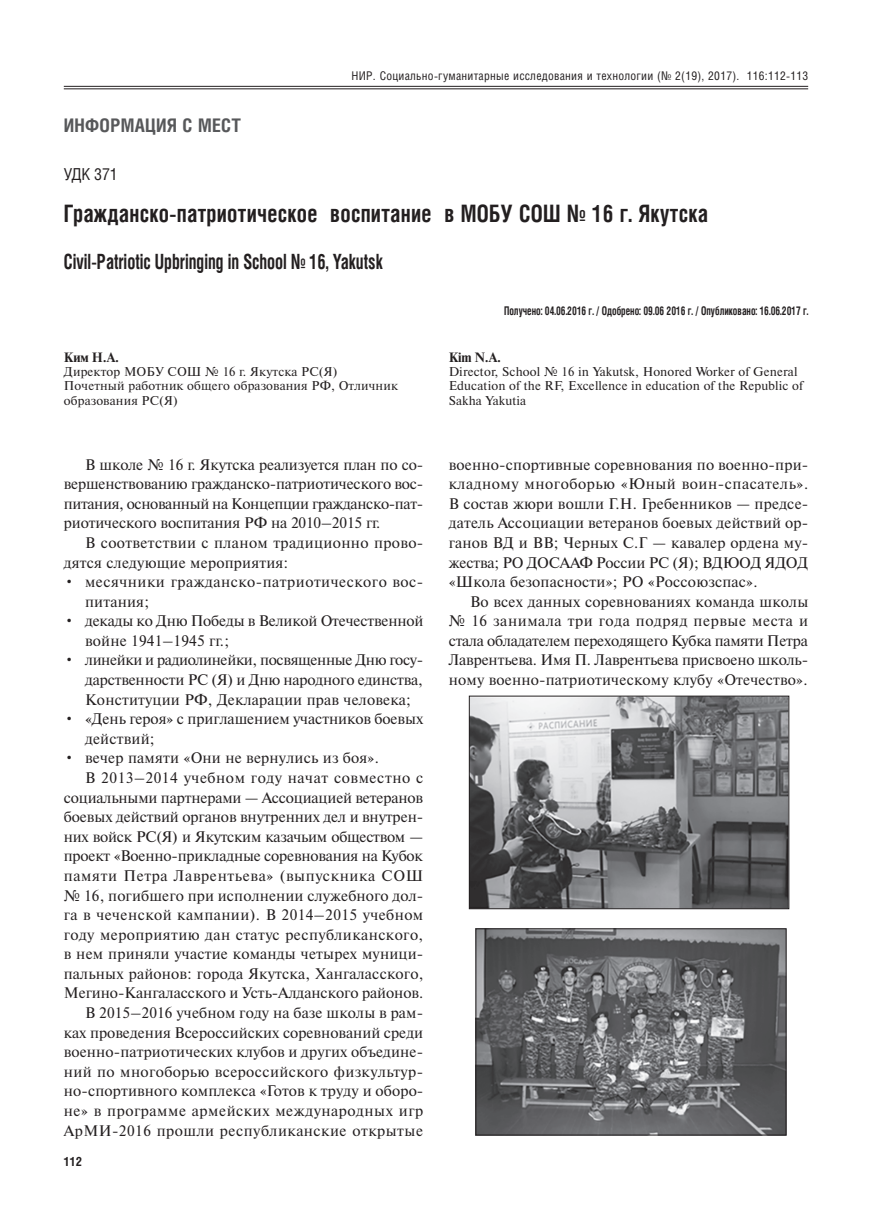
<style>
.page{position:relative;width:872px;height:1212px;background:#fff}
.page>*{position:absolute;margin:0;border:0;box-sizing:border-box;transform-origin:0 0}
.t1{font:700 24px "Helios Cond";letter-spacing:.01em;color:#231f20;scale:.9 1}
.t2{font:700 21px "Helios Cond";color:#231f20;scale:.8 1}
.t3{font:700 18.75px "Helios Cond";letter-spacing:.01em;color:#57585a}
.t4{font:16.5px "Helios Cond";color:#231f20}
.t5{font:15.3px/19.6px "Newton C";letter-spacing:.01em;color:#231f20;text-align:justify}
.t6{font:15.3px/19.6px "Newton C";letter-spacing:-.01em;color:#231f20}
.t7{font:15.3px/19.6px "Newton C";letter-spacing:.03em;color:#231f20}
.t8{font:15.3px "Newton C";letter-spacing:.035em;color:#231f20}
.t9{font:15.3px "Newton C";letter-spacing:-.02em;color:#231f20}
.t10{font:15.3px "Newton C";letter-spacing:.04em;color:#231f20}
.t11{font:700 13.5px "Newton C";color:#231f20}
.t12{font:12.75px/14.2px "Newton C";letter-spacing:.01em;color:#231f20}
.t13{font:700 12.75px "Helios Cond";color:#231f20}
.t14{font:12px "Helios Cond";letter-spacing:.02em;color:#231f20}
.t15{font:700 12px "Helios Cond";color:#231f20;scale:.8 1}
</style>
<div class="page">
<hr style="left:64px;top:86px;width:744px;height:1px;background:#231f20">
<hr style="left:64px;top:89px;width:744px;height:1px;background:#231f20">
<img style="left:471px;top:698px;width:316px;height:209px">
<div style="left:469px;top:696px;width:320px;height:213px;border:1px solid #231f20"></div>
<img style="left:477px;top:930px;width:307px;height:203px">
<div style="left:475px;top:928px;width:311px;height:207px;border:1px solid #231f20"></div>
<p class="t14" style="left:351px;top:68px;width:458px">НИР. Социально-гуманитарные исследования и технологии (№ 2(19), 2017). 116:112-113</p>
<p class="t3" style="left:64px;top:114px;width:179px">ИНФОРМАЦИЯ С МЕСТ</p>
<p class="t4" style="left:64px;top:164px;width:55px">УДК 371</p>
<h1 class="t1" style="left:64px;top:199px;width:717px">Гражданско-патриотическое воспитание в МОБУ СОШ № 16 г. Якутска</h1>
<h2 class="t2" style="left:64px;top:249px;width:400px">Civil-Patriotic Upbringing in School № 16, Yakutsk</h2>
<p class="t15" style="left:504px;top:304px;width:382px">Получено: 04.06.2016 г. / Одобрено: 09.06 2016 г. / Опубликовано: 16.06.2017 г.</p>
<p class="t11" style="left:64px;top:350px;width:57px">Ким Н.А.</p>
<p class="t12" style="left:64px;top:365px;width:336px">Директор МОБУ СОШ № 16 г. Якутска РС(Я)<br>Почетный работник общего образования РФ, Отличник образования РС(Я)</p>
<p class="t11" style="left:448px;top:350px;width:54px">Kim N.A.</p>
<p class="t12" style="left:448px;top:365px;width:356px">Director, School № 16 in Yakutsk, Honored Worker of General<br>Education of the RF, Excellence in education of the Republic of<br>Sakha Yakutia</p>
<p class="t6" style="left:64px;top:455px;width:361px;text-indent:21px">В школе № 16 г. Якутска реализуется план по со&shy;вершенствованию гражданско-патриотического вос&shy;питания, основанный на Концепции гражданско-пат&shy;риотического воспитания РФ на 2010–2015 гг.</p>
<p class="t5" style="left:64px;top:533px;width:361px;text-indent:21px">В соответствии с планом традиционно прово&shy;дятся следующие мероприятия:</p>
<p class="t7" style="left:85px;top:572px;width:340px;text-indent:-21px">• месячники гражданско-патриотического вос&shy;питания;</p>
<p class="t6" style="left:85px;top:611px;width:340px;text-indent:-21px">• декады ко Дню Победы в Великой Отечественной войне 1941–1945 гг.;</p>
<p class="t5" style="left:85px;top:650px;width:340px;text-indent:-21px">• линейки и радиолинейки, посвященные Дню госу&shy;дарственности РС (Я) и Дню народного единства, Конституции РФ, Декларации прав человека;</p>
<p class="t5" style="left:85px;top:709px;width:340px;text-indent:-21px">• «День героя» с приглашением участников боевых действий;</p>
<p class="t5" style="left:64px;top:748px;width:317px">• вечер памяти «Они не вернулись из боя».</p>
<p class="t8" style="left:85px;top:769px;width:340px">В 2013–2014 учебном году начат совместно с</p>
<p class="t6" style="left:64px;top:787px;width:361px">социальными партнерами — Ассоциацией ветеранов</p>
<p class="t5" style="left:64px;top:807px;width:361px">боевых действий органов внутренних дел и внутрен-</p>
<p class="t9" style="left:64px;top:828px;width:361px">них войск РС(Я) и Якутским казачьим обществом —</p>
<p class="t6" style="left:64px;top:846px;width:361px">проект «Военно-прикладные соревнования на Кубок</p>
<p class="t10" style="left:64px;top:867px;width:361px">памяти Петра Лаврентьева» (выпускника СОШ</p>
<p class="t5" style="left:64px;top:885px;width:361px">№ 16, погибшего при исполнении служебного дол-</p>
<p class="t7" style="left:64px;top:905px;width:361px">га в чеченской кампании). В 2014–2015 учебном</p>
<p class="t7" style="left:64px;top:925px;width:361px">году мероприятию дан статус республиканского,</p>
<p class="t5" style="left:64px;top:944px;width:361px">в нем приняли участие команды четырех муници-</p>
<p class="t5" style="left:64px;top:964px;width:361px">пальных районов: города Якутска, Хангаласского,</p>
<p class="t5" style="left:64px;top:983px;width:361px">Мегино-Кангаласского и Усть-Алданского районов.</p>
<p class="t5" style="left:85px;top:1003px;width:340px">В 2015–2016 учебном году на базе школы в рам-</p>
<p class="t5" style="left:64px;top:1022px;width:361px">ках проведения Всероссийских соревнований среди</p>
<p class="t5" style="left:64px;top:1042px;width:361px">военно-патриотических клубов и других объедине-</p>
<p class="t5" style="left:64px;top:1062px;width:361px">ний по многоборью всероссийского физкультур-</p>
<p class="t5" style="left:64px;top:1081px;width:361px">но-спортивного комплекса «Готов к труду и оборо-</p>
<p class="t8" style="left:64px;top:1102px;width:361px">не» в программе армейских международных игр</p>
<p class="t7" style="left:64px;top:1120px;width:361px">АрМИ-2016 прошли республиканские открытые</p>
<p class="t13" style="left:64px;top:1154px;width:20px">112</p>
<p class="t5" style="left:449px;top:455px;width:361px">военно-спортивные соревнования по военно-при&shy;кладному многоборью «Юный воин-спасатель».<br>В состав жюри вошли Г.Н. Гребенников — предсе&shy;датель Ассоциации ветеранов боевых действий ор&shy;ганов ВД и ВВ; Черных С.Г — кавалер ордена му&shy;жества; РО ДОСААФ России РС (Я); ВДЮОД ЯДОД «Школа безопасности»; РО «Россоюзспас».</p>
<p class="t5" style="left:449px;top:592px;width:361px;text-indent:21px">Во всех данных соревнованиях команда школы № 16 занимала три года подряд первые места и стала обладателем переходящего Кубка памяти Петра Лаврентьева. Имя П. Лаврентьева присвоено школь&shy;ному военно-патриотическому клубу «Отечество».</p>
</div>
